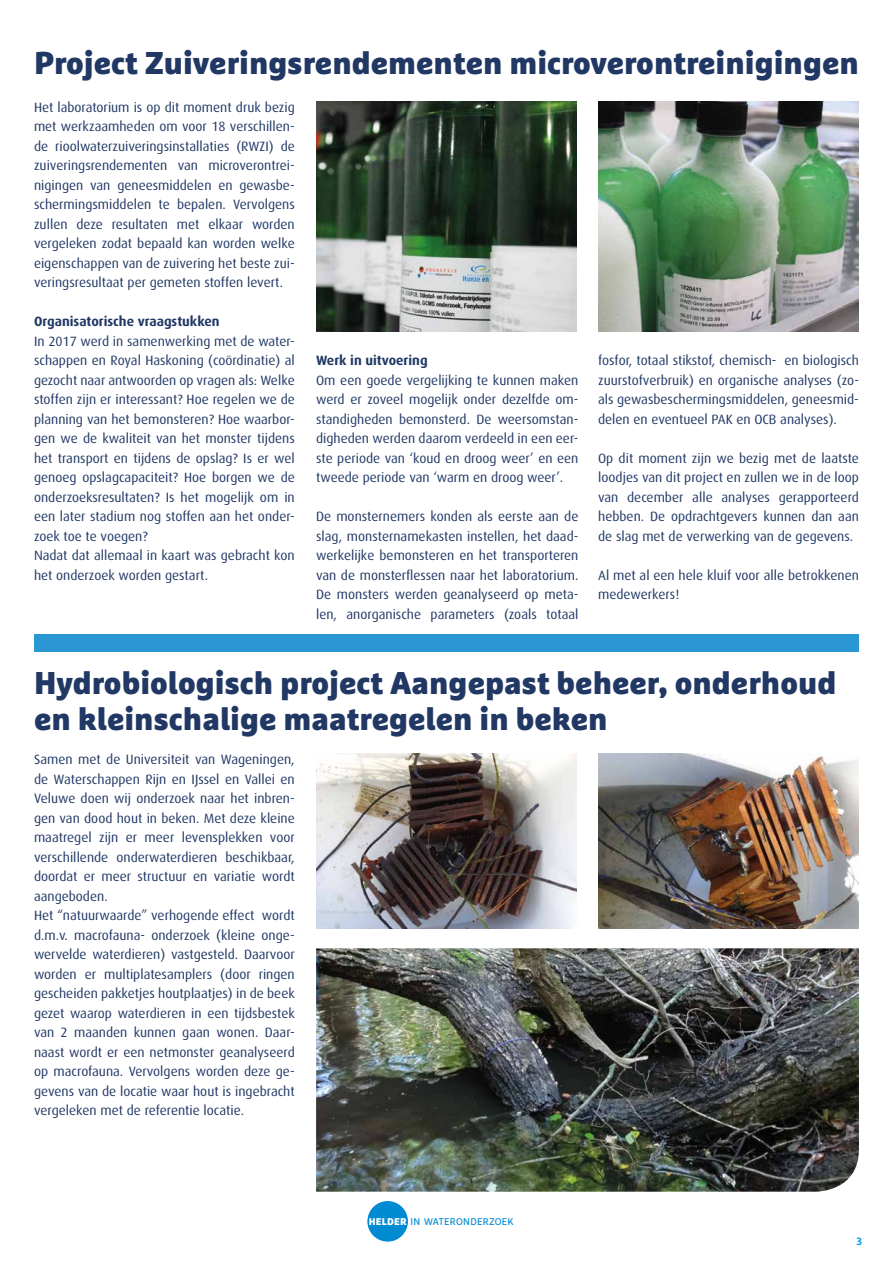
<style>
.page{position:relative;width:893px;height:1263px;background:#fff}
.page>*{position:absolute;margin:0;border:0;box-sizing:border-box;transform-origin:0 0}
.t1{font:900 31.5px/36px "Marselis OT";color:#213865}
.t2{font:13.5px/19.5px "Dax";color:#213865;text-align:justify}
.t3{font:700 13.5px "Dax";color:#213865}
.t4{font:700 10.5px "Marselis OT";color:#009fe3}
.t5{font:9.75px "Marselis OT";letter-spacing:.03em;color:#008bd2}
.s1{font-weight:900;color:#fff}
</style>
<div class="page">
<img style="left:598px;top:101px;width:261px;height:231px">
<img style="left:598px;top:754px;width:261px;height:174px">
<img style="left:316px;top:101px;width:261px;height:231px">
<img style="left:316px;top:754px;width:261px;height:174px">
<img style="left:316px;top:948px;width:543px;height:244px">
<div style="left:367px;top:1201px;width:41px;height:40px;background:#008bd2;border-radius:50%"></div>
<div style="left:34px;top:634px;width:825px;height:18px;background:#2b96d4"></div>
<h1 class="t1" style="left:34px;top:44px;width:826px">Project Zuiveringsrendementen microverontreinigingen</h1>
<p class="t2" style="left:34px;top:97px;width:262px">Het laboratorium is op dit moment druk bezig met werkzaamheden om voor 18 verschillen&shy;de rioolwaterzuiveringsinstallaties (RWZI) de zuiveringsrendementen van microverontrei&shy;nigingen van geneesmiddelen en gewasbe&shy;schermingsmiddelen te bepalen. Vervolgens zullen deze resultaten met elkaar worden vergeleken zodat bepaald kan worden welke eigenschappen van de zuivering het beste zui&shy;veringsresultaat per gemeten stoffen levert.</p>
<p class="t3" style="left:34px;top:314px;width:187px">Organisatorische vraagstukken</p>
<p class="t2" style="left:34px;top:331px;width:262px;text-align:left">In 2017 werd in samenwerking met de water&shy;schappen en Royal Haskoning (coördinatie) al gezocht naar antwoorden op vragen als: Welke stoffen zijn er interessant? Hoe regelen we de planning van het bemonsteren? Hoe waarbor&shy;gen we de kwaliteit van het monster tijdens het transport en tijdens de opslag? Is er wel genoeg opslagcapaciteit? Hoe borgen we de onderzoeksresultaten? Is het mogelijk om in een later stadium nog stoffen aan het onder&shy;zoek toe te voegen?<br>Nadat dat allemaal in kaart was gebracht kon het onderzoek worden gestart.</p>
<p class="t3" style="left:316px;top:353px;width:113px">Werk in uitvoering</p>
<p class="t2" style="left:316px;top:371px;width:264px">Om een goede vergelijking te kunnen maken werd er zoveel mogelijk onder dezelfde om&shy;standigheden bemonsterd. De weersomstan&shy;digheden werden daarom verdeeld in een eer&shy;ste periode van ‘koud en droog weer’ en een tweede periode van ‘warm en droog weer’.</p>
<p class="t2" style="left:316px;top:507px;width:264px">De monsternemers konden als eerste aan de slag, monsternamekasten instellen, het daad&shy;werkelijke bemonsteren en het transporteren van de monsterflessen naar het laboratorium.<br>De monsters werden geanalyseerd op meta&shy;len, anorganische parameters (zoals totaal</p>
<p class="t2" style="left:598px;top:351px;width:262px">fosfor, totaal stikstof, chemisch- en biologisch zuurstofverbruik) en organische analyses (zo&shy;als gewasbeschermingsmiddelen, geneesmid&shy;delen en eventueel PAK en OCB analyses).</p>
<p class="t2" style="left:598px;top:449px;width:262px">Op dit moment zijn we bezig met de laatste loodjes van dit project en zullen we in de loop van december alle analyses gerapporteerd hebben. De opdrachtgevers kunnen dan aan de slag met de verwerking van de gegevens.</p>
<p class="t2" style="left:598px;top:566px;width:262px">Al met al een hele kluif voor alle betrokkenen medewerkers!</p>
<h1 class="t1" style="left:34px;top:665px;width:804px">Hydrobiologisch project Aangepast beheer, onderhoud en kleinschalige maatregelen in beken</h1>
<p class="t2" style="left:34px;top:750px;width:262px;text-align:left">Samen met de Universiteit van Wageningen, de Waterschappen Rijn en IJssel en Vallei en Veluwe doen wij onderzoek naar het inbren&shy;gen van dood hout in beken. Met deze kleine maatregel zijn er meer levensplekken voor verschillende onderwaterdieren beschikbaar, doordat er meer structuur en variatie wordt aangeboden.<br>Het “natuurwaarde” verhogende effect wordt d.m.v. macrofauna- onderzoek (kleine onge&shy;wervelde waterdieren) vastgesteld. Daarvoor worden er multiplatesamplers (door ringen gescheiden pakketjes houtplaatjes) in de beek gezet waarop waterdieren in een tijdsbestek van 2 maanden kunnen gaan wonen. Daar&shy;naast wordt er een netmonster geanalyseerd op macrofauna. Vervolgens worden deze ge&shy;gevens van de locatie waar hout is ingebracht vergeleken met de referentie locatie.</p>
<p class="t5" style="left:369px;top:1216px;width:147px"><span class="s1">HELDER</span> IN WATERONDERZOEK</p>
<p class="t4" style="left:856px;top:1235px;width:7px">3</p>
</div>
